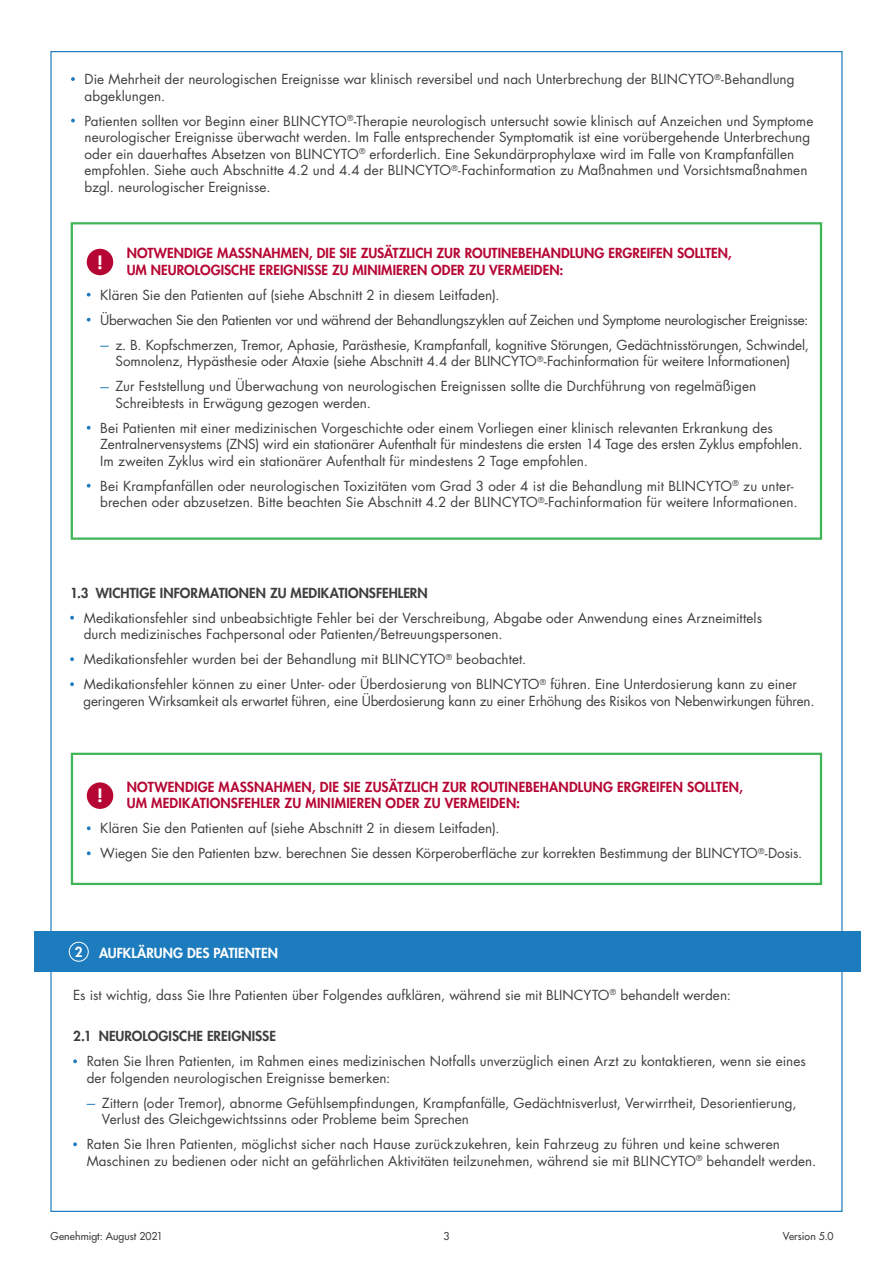
<style>
.page{position:relative;width:893px;height:1263px;background:#fff}
.page>*{position:absolute;margin:0;border:0;box-sizing:border-box;transform-origin:0 0}
.t1{font:800 18px "Futura Std";color:#fff}
.t2{font:13.5px/16.5px "Futura Std";color:#3e3e3f}
.t3{font:800 13.5px/16.5px "Futura Std";letter-spacing:.01em;color:#b60734}
.t4{font:13.5px "Futura Std";letter-spacing:-.02em;color:#3e3e3f}
.t5{font:800 13.5px "Futura Std";letter-spacing:.005em;color:#3e3e3f}
.t6{font:800 13.5px "Futura Std";letter-spacing:.005em;color:#fff}
.t7{font:500 10.5px "Futura Std";color:#3e3e3f}
</style>
<div class="page">
<div style="left:87px;top:782px;width:26px;height:27px;background:#b60734;border-radius:50%"></div>
<svg style="left:87px;top:826px;width:4px;height:4px"></svg>
<svg style="left:87px;top:851px;width:4px;height:4px"></svg>
<div style="left:71px;top:753px;width:751px;height:132px;border:2px solid #40b557"></div>
<div style="left:34px;top:932px;width:826px;height:40px;background:#1d7cbe"></div>
<div style="left:69px;top:942px;width:20px;height:20px;border:1px solid #fff;border-radius:50%"></div>
<svg style="left:73px;top:1059px;width:4px;height:4px"></svg>
<svg style="left:73px;top:1142px;width:4px;height:4px"></svg>
<svg style="left:70px;top:616px;width:4px;height:4px"></svg>
<svg style="left:70px;top:657px;width:4px;height:4px"></svg>
<svg style="left:70px;top:682px;width:4px;height:4px"></svg>
<div style="left:87px;top:249px;width:26px;height:26px;background:#b60734;border-radius:50%"></div>
<svg style="left:87px;top:293px;width:4px;height:4px"></svg>
<svg style="left:87px;top:318px;width:4px;height:4px"></svg>
<svg style="left:87px;top:426px;width:4px;height:4px"></svg>
<svg style="left:87px;top:484px;width:4px;height:4px"></svg>
<div style="left:71px;top:222px;width:751px;height:318px;border:2px solid #40b557"></div>
<svg style="left:71px;top:77px;width:4px;height:4px"></svg>
<svg style="left:71px;top:119px;width:4px;height:3px"></svg>
<p class="t2" style="left:85px;top:71px;width:712px">Die Mehrheit der neurologischen Ereignisse war klinisch reversibel und nach Unterbrechung der BLINCYTO<sup>®</sup>-Behandlung abgeklungen.</p>
<p class="t2" style="left:85px;top:113px;width:730px">Patienten sollten vor Beginn einer BLINCYTO<sup>®</sup>-Therapie neurologisch untersucht sowie klinisch auf Anzeichen und Symptome neurologischer Ereignisse überwacht werden. Im Falle entsprechender Symptomatik ist eine vorübergehende Unterbrechung oder ein dauerhaftes Absetzen von BLINCYTO<sup>®</sup> erforderlich. Eine Sekundärprophylaxe wird im Falle von Krampfanfällen empfohlen. Siehe auch Abschnitte 4.2 und 4.4 der BLINCYTO<sup>®</sup>-Fachinformation zu Maßnahmen und Vorsichtsmaßnahmen bzgl. neurologischer Ereignisse.</p>
<h1 class="t1" style="left:97px;top:251px;width:7px">!</h1>
<p class="t3" style="left:127px;top:245px;width:607px">NOTWENDIGE MASSNAHMEN, DIE SIE ZUSÄTZLICH ZUR ROUTINEBEHANDLUNG ERGREIFEN SOLLTEN,<br>UM NEUROLOGISCHE EREIGNISSE ZU MINIMIEREN ODER ZU VERMEIDEN:</p>
<p class="t2" style="left:100px;top:287px;width:401px">Klären Sie den Patienten auf (siehe Abschnitt 2 in diesem Leitfaden).</p>
<p class="t4" style="left:100px;top:311px;width:709px">Überwachen Sie den Patienten vor und während der Behandlungszyklen auf Zeichen und Symptome neurologischer Ereignisse:</p>
<p class="t2" style="left:115px;top:337px;width:695px">z. B. Kopfschmerzen, Tremor, Aphasie, Parästhesie, Krampfanfall, kognitive Störungen, Gedächtnisstörungen, Schwindel,</p>
<p class="t2" style="left:115px;top:349px;width:676px;line-height:25px">Somnolenz, Hypästhesie oder Ataxie (siehe Abschnitt 4.4 der BLINCYTO<sup>®</sup>-Fachinformation für weitere Informationen)<br>Zur Feststellung und Überwachung von neurologischen Ereignissen sollte die Durchführung von regelmäßigen</p>
<p class="t2" style="left:100px;top:390px;width:674px;line-height:25px;text-indent:15px">Schreibtests in Erwägung gezogen werden.<br>Bei Patienten mit einer medizinischen Vorgeschichte oder einem Vorliegen einer klinisch relevanten Erkrankung des</p>
<p class="t2" style="left:100px;top:436px;width:704px">Zentralnervensystems (ZNS) wird ein stationärer Aufenthalt für mindestens die ersten 14 Tage des ersten Zyklus empfohlen.<br>Im zweiten Zyklus wird ein stationärer Aufenthalt für mindestens 2 Tage empfohlen.</p>
<p class="t2" style="left:100px;top:478px;width:699px">Bei Krampfanfällen oder neurologischen Toxizitäten vom Grad 3 oder 4 ist die Behandlung mit BLINCYTO<sup>®</sup> zu unter&shy;brechen oder abzusetzen. Bitte beachten Sie Abschnitt 4.2 der BLINCYTO<sup>®</sup>-Fachinformation für weitere Informationen.</p>
<p class="t5" style="left:70px;top:584px;width:359px">1.3 WICHTIGE INFORMATIONEN ZU MEDIKATIONSFEHLERN</p>
<p class="t2" style="left:84px;top:610px;width:680px">Medikationsfehler sind unbeabsichtigte Fehler bei der Verschreibung, Abgabe oder Anwendung eines Arzneimittels durch medizinisches Fachpersonal oder Patienten/Betreuungspersonen.</p>
<p class="t2" style="left:84px;top:647px;width:715px;line-height:25px">Medikationsfehler wurden bei der Behandlung mit BLINCYTO<sup>®</sup> beobachtet.<br>Medikationsfehler können zu einer Unter- oder Überdosierung von BLINCYTO<sup>®</sup> führen. Eine Unterdosierung kann zu einer</p>
<p class="t2" style="left:84px;top:693px;width:732px">geringeren Wirksamkeit als erwartet führen, eine Überdosierung kann zu einer Erhöhung des Risikos von Nebenwirkungen führen.</p>
<h1 class="t1" style="left:97px;top:784px;width:7px">!</h1>
<p class="t3" style="left:127px;top:779px;width:618px">NOTWENDIGE MASSNAHMEN, DIE SIE ZUSÄTZLICH ZUR ROUTINEBEHANDLUNG ERGREIFEN SOLLTEN,<br>UM MEDIKATIONSFEHLER ZU MINIMIEREN ODER ZU VERMEIDEN:</p>
<p class="t2" style="left:100px;top:816px;width:704px;line-height:25px">Klären Sie den Patienten auf (siehe Abschnitt 2 in diesem Leitfaden).<br>Wiegen Sie den Patienten bzw. berechnen Sie dessen Körperoberfläche zur korrekten Bestimmung der BLINCYTO<sup>®</sup>-Dosis.</p>
<p class="t6" style="left:75px;top:944px;width:205px">2 AUFKLÄRUNG DES PATIENTEN</p>
<p class="t2" style="left:73px;top:987px;width:659px">Es ist wichtig, dass Sie Ihre Patienten über Folgendes aufklären, während sie mit BLINCYTO<sup>®</sup> behandelt werden:</p>
<p class="t5" style="left:73px;top:1028px;width:204px">2.1 NEUROLOGISCHE EREIGNISSE</p>
<p class="t2" style="left:87px;top:1053px;width:721px">Raten Sie Ihren Patienten, im Rahmen eines medizinischen Notfalls unverzüglich einen Arzt zu kontaktieren, wenn sie eines der folgenden neurologischen Ereignisse bemerken:</p>
<p class="t2" style="left:102px;top:1095px;width:696px">Zittern (oder Tremor), abnorme Gefühlsempfindungen, Krampfanfälle, Gedächtnisverlust, Verwirrtheit, Desorientierung,<br>Verlust des Gleichgewichtssinns oder Probleme beim Sprechen</p>
<p class="t2" style="left:87px;top:1136px;width:731px">Raten Sie Ihren Patienten, möglichst sicher nach Hause zurückzukehren, kein Fahrzeug zu führen und keine schweren<br>Maschinen zu bedienen oder nicht an gefährlichen Aktivitäten teilzunehmen, während sie mit BLINCYTO<sup>®</sup> behandelt werden.</p>
<p class="t7" style="left:51px;top:1229px;width:114px">Genehmigt: August 2021</p>
<p class="t7" style="left:443px;top:1229px;width:8px">3</p>
<p class="t7" style="left:783px;top:1229px;width:52px">Version 5.0</p>
</div>
